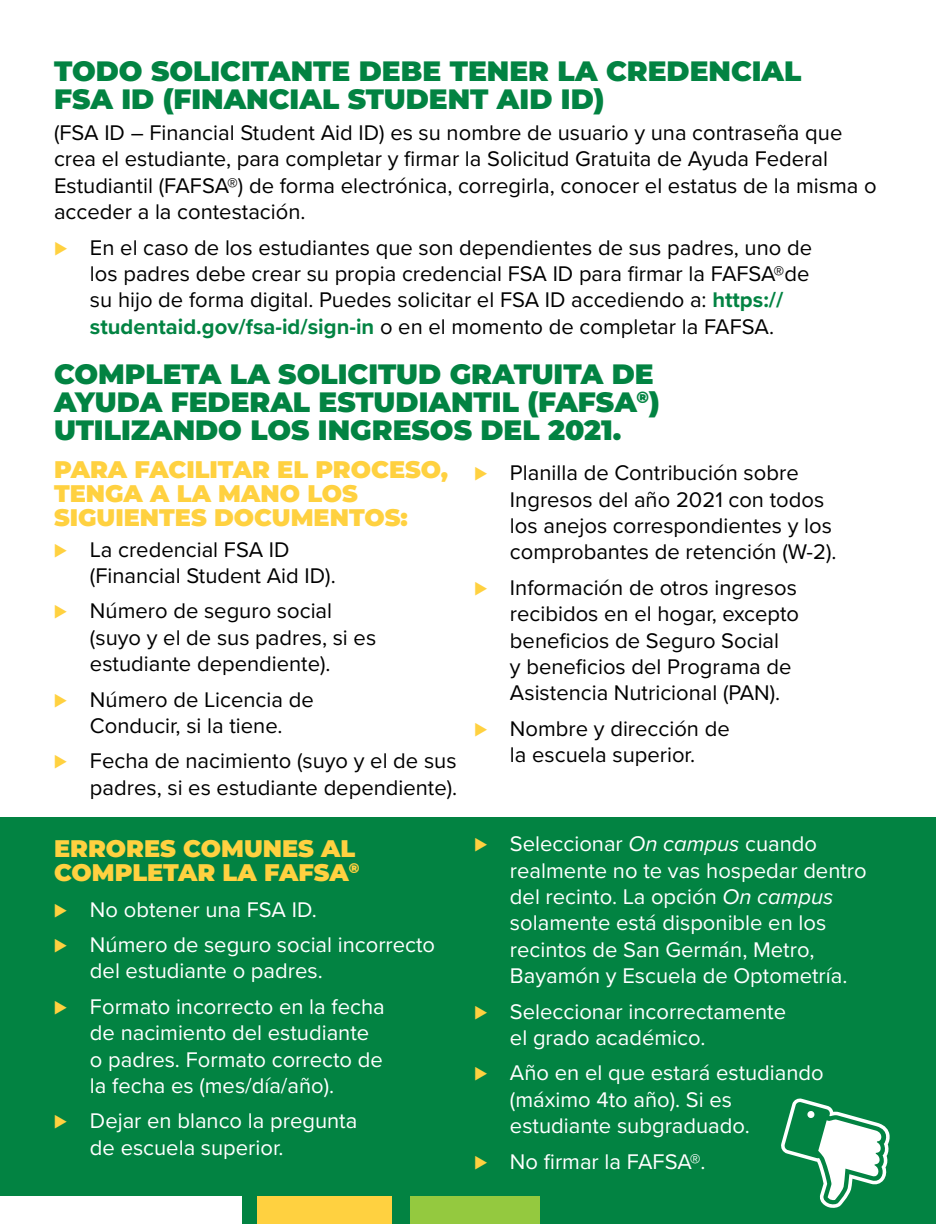
<style>
.page{position:relative;width:936px;height:1224px;background:#fff}
.page>*{position:absolute;margin:0;border:0;box-sizing:border-box;transform-origin:0 0}
.t1{font:900 28px/28px "Montserrat";color:#028342}
.t2{font:900 24px/24px "Montserrat";color:#ffd140}
.t3{font:22px/26.4px "Proxima Nova";color:#000}
.t4{font:22px/26.4px "Proxima Nova";color:#fff}
.s1{font-weight:900;color:#ffd140}
.s2{font-weight:700;color:#028342}
.s3{font-style:italic}
</style>
<div class="page">
<div style="left:0;top:818px;width:936px;height:406px;background:#028342"></div>
<svg style="left:781px;top:1098px;width:109px;height:110px"></svg>
<div style="left:807px;top:1111px;width:8px;height:7px;background:#fff;border-radius:3px"></div>
<div style="left:258px;top:1197px;width:134px;height:27px;background:#ffd140"></div>
<div style="left:0;top:1197px;width:242px;height:27px;background:#fff"></div>
<div style="left:411px;top:1197px;width:129px;height:27px;background:#94c93f"></div>
<p class="t1" style="left:54px;top:55px;width:749px">TODO SOLICITANTE DEBE TENER LA CREDENCIAL<br>FSA ID (FINANCIAL STUDENT AID ID)</p>
<p class="t3" style="left:54px;top:119px;width:824px">(FSA ID – Financial Student Aid ID) es su nombre de usuario y una contraseña que crea el estudiante, para completar y firmar la Solicitud Gratuita de Ayuda Federal Estudiantil (FAFSA®) de forma electrónica, corregirla, conocer el estatus de la misma o acceder a la contestación.</p>
<p class="t3" style="left:90px;top:233px;width:724px;text-indent:-36px"><span class="s1">⊲</span> En el caso de los estudiantes que son dependientes de sus padres, uno de los padres debe crear su propia credencial FSA ID para firmar la FAFSA®de su hijo de forma digital. Puedes solicitar el FSA ID accediendo a: <span class="s2">https:// studentaid.gov/fsa-id/sign-in</span> o en el momento de completar la FAFSA.</p>
<p class="t1" style="left:54px;top:359px;width:607px">COMPLETA LA SOLICITUD GRATUITA DE<br>AYUDA FEDERAL ESTUDIANTIL (FAFSA<sup>®</sup>)<br>UTILIZANDO LOS INGRESOS DEL 2021.</p>
<p class="t2" style="left:54px;top:456px;width:396px">PARA FACILITAR EL PROCESO,<br>TENGA A LA MANO LOS<br>SIGUIENTES DOCUMENTOS:</p>
<p class="t3" style="left:90px;top:535px;width:247px;text-indent:-36px"><span class="s1">⊲</span> La credencial FSA ID (Financial Student Aid ID).</p>
<p class="t3" style="left:90px;top:597px;width:288px;text-indent:-36px"><span class="s1">⊲</span> Número de seguro social (suyo y el de sus padres, si es estudiante dependiente).</p>
<p class="t3" style="left:54px;top:685px;width:261px;text-align:center"><span class="s1">⊲</span> Número de Licencia de<br>Conducir, si la tiene.</p>
<p class="t3" style="left:54px;top:747px;width:405px;text-align:right"><span class="s1">⊲</span> Fecha de nacimiento (suyo y el de sus padres, si es estudiante dependiente).</p>
<p class="t3" style="left:510px;top:459px;width:328px;text-indent:-36px"><span class="s1">⊲</span> Planilla de Contribución sobre Ingresos del año 2021 con todos los anejos correspondientes y los comprobantes de retención (W-2).</p>
<p class="t3" style="left:510px;top:573px;width:291px;text-indent:-36px"><span class="s1">⊲</span> Información de otros ingresos recibidos en el hogar, excepto beneficios de Seguro Social<br>y beneficios del Programa de<br>Asistencia Nutricional (PAN).</p>
<p class="t3" style="left:474px;top:714px;width:257px;text-align:center"><span class="s1">⊲</span> Nombre y dirección de la escuela superior.</p>
<p class="t2" style="left:54px;top:835px;width:307px">ERRORES COMUNES AL<br>COMPLETAR LA FAFSA<sup>®</sup></p>
<p class="t4" style="left:54px;top:891px;width:383px;line-height:35.4px"><span class="s1">⊲</span> No obtener una FSA ID.<br><span class="s1">⊲</span> Número de seguro social incorrecto</p>
<p class="t4" style="left:54px;top:952px;width:332px;line-height:35.4px;text-indent:36px">del estudiante o padres.<br><span class="s1">⊲</span> Formato incorrecto en la fecha</p>
<p class="t4" style="left:90px;top:1019px;width:294px">de nacimiento del estudiante o padres. Formato correcto de la fecha es (mes/día/año).</p>
<p class="t4" style="left:90px;top:1107px;width:269px;text-indent:-36px"><span class="s1">⊲</span> Dejar en blanco la pregunta de escuela superior.</p>
<p class="t4" style="left:510px;top:830px;width:358px;text-indent:-36px"><span class="s1">⊲</span> Seleccionar <span class="s3">On campus</span> cuando realmente no te vas hospedar dentro del recinto. La opción <span class="s3">On campus </span>solamente está disponible en los recintos de San Germán, Metro,<br>Bayamón y Escuela de Optometría.</p>
<p class="t4" style="left:510px;top:997px;width:278px;text-indent:-36px"><span class="s1">⊲</span> Seleccionar incorrectamente el grado académico.</p>
<p class="t4" style="left:510px;top:1059px;width:315px;text-indent:-36px"><span class="s1">⊲</span> Año en el que estará estudiando (máximo 4to año). Si es estudiante subgraduado.</p>
<p class="t4" style="left:474px;top:1147px;width:233px"><span class="s1">⊲</span> No firmar la FAFSA®.</p>
</div>
